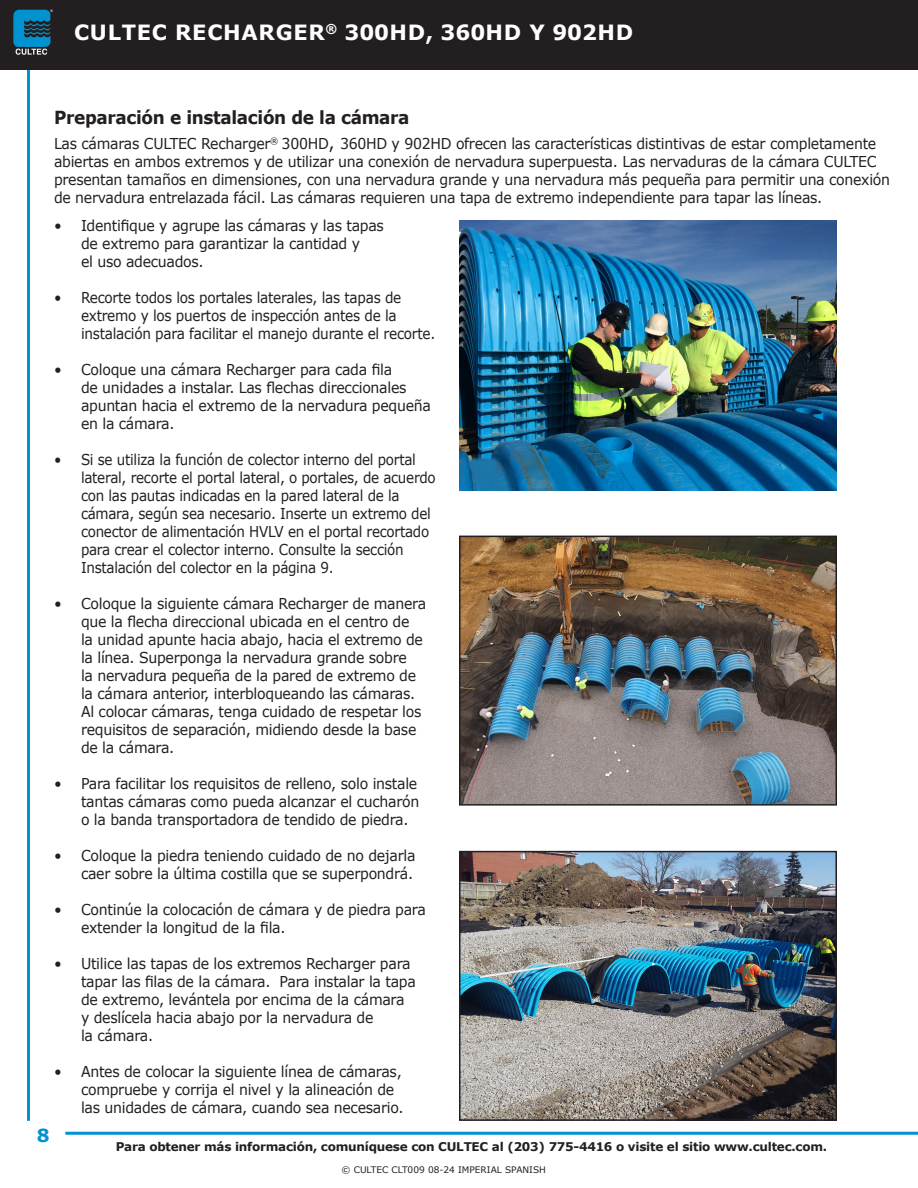
<style>
.page{position:relative;width:918px;height:1188px;background:#fff}
.page>*{position:absolute;margin:0;border:0;box-sizing:border-box;transform-origin:0 0}
.t1{font:700 21px "Verdana";letter-spacing:.035em;color:#fff}
.t2{font:700 18px "Verdana";letter-spacing:-.02em;color:#231f20;scale:.94 1}
.t3{font:700 18px "Verdana";color:#0093d0}
.t4{font:15px/18px "Verdana";letter-spacing:-.02em;color:#231f20;scale:.94 1}
.t5{font:15px/18px "Verdana";letter-spacing:-.02em;color:#231f20;scale:.9 1}
.t6{font:15px/18px "Verdana";letter-spacing:-.02em;color:#231f20;scale:.91 1}
.t7{font:700 12px "Verdana";letter-spacing:-.02em;color:#231f20}
.t8{font:9px "Verdana";color:#231f20}
.s1{font-size:18px}
</style>
<div class="page">
<hr style="left:27px;top:53px;width:3px;height:1068px;background:#0093d0">
<div style="left:0;top:0;width:918px;height:70px;background:#231f20"></div>
<hr style="left:65px;top:1132px;width:853px;height:3px;background:#0093d0">
<svg style="left:13px;top:9px;width:40px;height:46px"></svg>
<img style="left:459px;top:220px;width:378px;height:270px">
<img style="left:462px;top:854px;width:372px;height:264px">
<div style="left:459px;top:851px;width:378px;height:270px;border:2px solid #231f20"></div>
<img style="left:462px;top:539px;width:372px;height:264px">
<div style="left:459px;top:536px;width:378px;height:270px;border:2px solid #231f20"></div>
<h1 class="t1" style="left:74px;top:17px;width:561px">CULTEC RECHARGER<sup>®</sup> 300HD, 360HD Y 902HD</h1>
<p class="t2" style="left:54px;top:105px;width:380px">Preparación e instalación de la cámara</p>
<p class="t4" style="left:54px;top:134px;width:891px">Las cámaras CULTEC Recharger<sup>®</sup> 300HD<span class="s1">,</span> 360HD y 902HD ofrecen las características distintivas de estar completamente abiertas en ambos extremos y de utilizar una conexión de nervadura superpuesta. Las nervaduras de la cámara CULTEC presentan tamaños en dimensiones, con una nervadura grande y una nervadura más pequeña para permitir una conexión de nervadura entrelazada fácil. Las cámaras requieren una tapa de extremo independiente para tapar las líneas.</p>
<p class="t4" style="left:81px;top:217px;width:324px;text-indent:-27px">• Identifique y agrupe las cámaras y las tapas de extremo para garantizar la cantidad y<br>el uso adecuados.</p>
<p class="t6" style="left:81px;top:289px;width:391px;text-indent:-27px">• Recorte todos los portales laterales, las tapas de extremo y los puertos de inspección antes de la instalación para facilitar el manejo durante el recorte.</p>
<p class="t4" style="left:81px;top:361px;width:374px;text-indent:-27px">• Coloque una cámara Recharger para cada fila<br>de unidades a instalar. Las flechas direccionales apuntan hacia el extremo de la nervadura pequeña en la cámara.</p>
<p class="t5" style="left:81px;top:451px;width:396px;text-indent:-27px">• Si se utiliza la función de colector interno del portal lateral, recorte el portal lateral, o portales, de acuerdo con las pautas indicadas en la pared lateral de la cámara, según sea necesario. Inserte un extremo del conector de alimentación HVLV en el portal recortado para crear el colector interno. Consulte la sección Instalación del colector en la página 9.</p>
<p class="t4" style="left:81px;top:595px;width:369px;text-indent:-27px">• Coloque la siguiente cámara Recharger de manera que la flecha direccional ubicada en el centro de<br>la unidad apunte hacia abajo, hacia el extremo de la línea. Superponga la nervadura grande sobre<br>la nervadura pequeña de la pared de extremo de la cámara anterior, interbloqueando las cámaras.<br>Al colocar cámaras, tenga cuidado de respetar los requisitos de separación, midiendo desde la base de la cámara.</p>
<p class="t4" style="left:81px;top:775px;width:361px;text-indent:-27px">• Para facilitar los requisitos de relleno, solo instale tantas cámaras como pueda alcanzar el cucharón o la banda transportadora de tendido de piedra.</p>
<p class="t4" style="left:54px;top:847px;width:386px;text-align:right">• Coloque la piedra teniendo cuidado de no dejarla caer sobre la última costilla que se superpondrá.</p>
<p class="t4" style="left:81px;top:901px;width:368px;text-indent:-27px">• Continúe la colocación de cámara y de piedra para extender la longitud de la fila.</p>
<p class="t4" style="left:81px;top:955px;width:358px;text-indent:-27px">• Utilice las tapas de los extremos Recharger para tapar las filas de la cámara. Para instalar la tapa de extremo, levántela por encima de la cámara y deslícela hacia abajo por la nervadura de<br>la cámara.</p>
<p class="t4" style="left:81px;top:1063px;width:345px;text-indent:-27px">• Antes de colocar la siguiente línea de cámaras, compruebe y corrija el nivel y la alineación de las unidades de cámara, cuando sea necesario.</p>
<p class="t3" style="left:37px;top:1123px;width:14px">8</p>
<p class="t7" style="left:116px;top:1138px;width:713px">Para obtener más información, comuníquese con CULTEC al (203) 775-4416 o visite el sitio www.cultec.com.</p>
<p class="t8" style="left:342px;top:1163px;width:206px">© CULTEC CLT009 08-24 IMPERIAL SPANISH</p>
</div>
